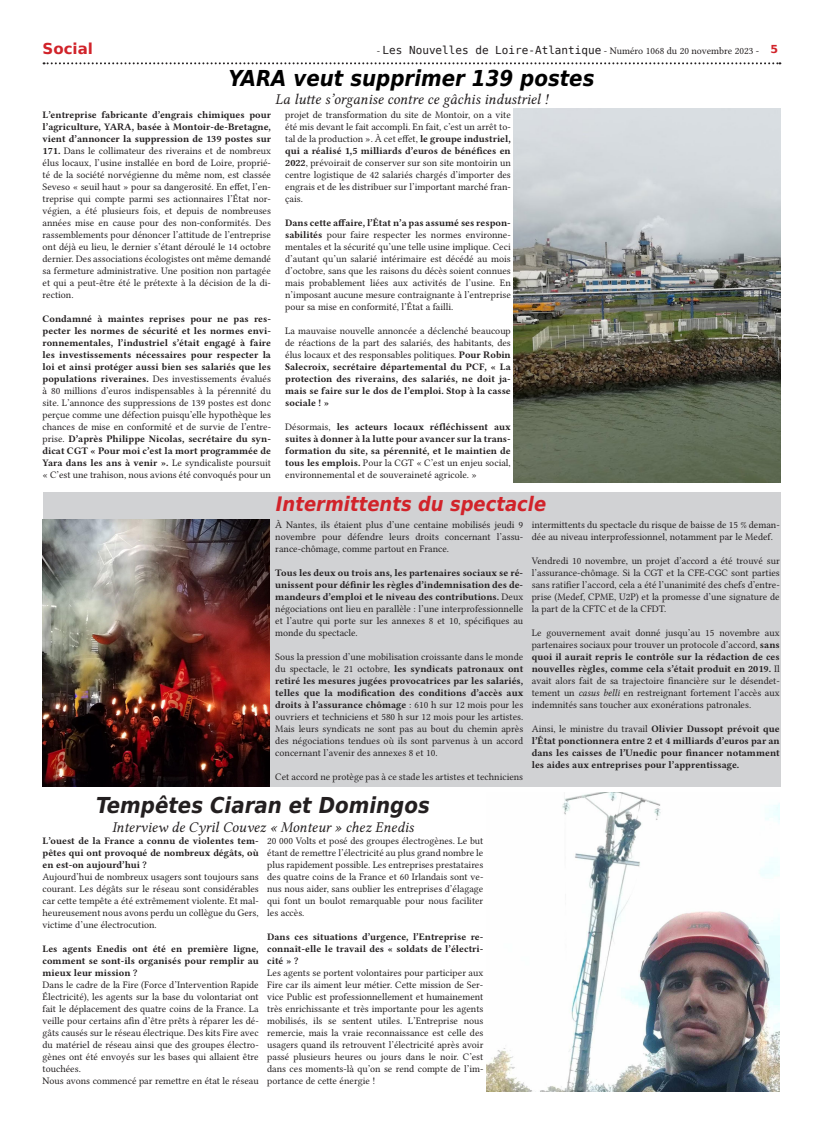
<style>
.page{position:relative;width:823px;height:1134px;background:#fff}
.page>*{position:absolute;margin:0;border:0;box-sizing:border-box;transform-origin:0 0}
.t1{font:italic 700 22px "DejaVu Sans Condensed";color:#000}
.t2{font:italic 700 22px "DejaVu Sans Condensed";color:#231f20}
.t3{font:italic 700 20px "DejaVu Sans Condensed";color:#d1232a}
.t4{font:15px "Lin Libertine OI";color:#231f20}
.t5{font:700 15px "DejaVu Sans";color:#d1232a}
.t6{font:11px "DejaVu Sans Mono";color:#231f20}
.t7{font:10px/12px "Lin Libertine O";color:#231f20;text-align:justify}
.t8{font:10px/12px "Lin Libertine OB";color:#231f20;text-align:justify}
.s1{font-family:"Lin Libertine O";font-size:10px}
.s2{font-family:"DejaVu Sans";font-weight:700;color:#d1232a}
.s3{font-family:"Lin Libertine OB"}
.s4{font-family:"Lin Libertine O"}
.s5{font-family:"Lin Libertine OI"}
</style>
<div class="page">
<div style="left:43px;top:492px;width:737px;height:294px;background:#d1d2d4"></div>
<img style="left:513px;top:109px;width:267px;height:374px">
<img style="left:43px;top:519px;width:226px;height:267px">
<img style="left:486px;top:792px;width:293px;height:299px">
<svg style="left:44px;top:62px;width:736px;height:2px"></svg>
<h3 class="t5" style="left:43px;top:36px;width:52px">Social</h3>
<p class="t6" style="left:376px;top:42px;width:402px"><span class="s1">-</span> Les Nouvelles de Loire-Atlantique <span class="s1">- Numéro 1068 du 20 novembre 2023 -</span> <span class="s2">5</span></p>
<h1 class="t1" style="left:228px;top:62px;width:367px">YARA veut supprimer 139 postes</h1>
<h3 class="t4" style="left:275px;top:90px;width:274px">La lutte s’organise contre ce gâchis industriel !</h3>
<p class="t8" style="left:43px;top:108px;width:230px">L’entreprise fabricante d’engrais chimiques pour l’agriculture, YARA, basée à Montoir-de-Bretagne, vient d’annoncer la suppression de 139 postes sur</p>
<p class="t7" style="left:43px;top:143px;width:230px"><span class="s3">171.</span> Dans le collimateur des riverains et de nombreux élus locaux, l’usine installée en bord de Loire, proprié&shy;té de la société norvégienne du même nom, est classée Seveso « seuil haut » pour sa dangerosité. En effet, l’en&shy;treprise qui compte parmi ses actionnaires l’État nor&shy;végien, a été plusieurs fois, et depuis de nombreuses années mise en cause pour des non-conformités. Des rassemblements pour dénoncer l’attitude de l’entreprise ont déjà eu lieu, le dernier s’étant déroulé le 14 octobre dernier. Des associations écologistes ont même demandé sa fermeture administrative. Une position non partagée et qui a peut-être été le prétexte à la décision de la di&shy;rection.</p>
<p class="t8" style="left:43px;top:312px;width:230px">Condamné à maintes reprises pour ne pas res&shy;pecter les normes de sécurité et les normes envi&shy;ronnementales, l’industriel s’était engagé à faire les investissements nécessaires pour respecter la loi et ainsi protéger aussi bien ses salariés que les</p>
<p class="t7" style="left:43px;top:371px;width:230px"><span class="s3">populations riveraines.</span> Des investissements évalués à 80 millions d’euros indispensables à la pérennité du site. L’annonce des suppressions de 139 postes est donc perçue comme une défection puisqu’elle hypothèque les chances de mise en conformité et de survie de l’entre-</p>
<p class="t8" style="left:43px;top:432px;width:230px"><span class="s4">prise.</span> D’après Philippe Nicolas, secrétaire du syn&shy;dicat CGT « Pour moi c’est la mort programmée de Yara dans les ans à venir ». <span class="s4">Le syndicaliste poursuit</span></p>
<p class="t7" style="left:43px;top:467px;width:230px">« C’est une trahison, nous avions été convoqués pour un</p>
<p class="t7" style="left:285px;top:107px;width:227px">projet de transformation du site de Montoir, on a vite été mis devant le fait accompli. En fait, c’est un arrêt to&shy;tal de la production ». À cet effet, <span class="s3">le groupe industriel,</span></p>
<p class="t8" style="left:285px;top:144px;width:227px">qui a réalisé 1,5 milliards d’euros de bénéfices en</p>
<p class="t7" style="left:285px;top:155px;width:227px"><span class="s3">2022</span>, prévoirait de conserver sur son site montoirin un centre logistique de 42 salariés chargés d’importer des engrais et de les distribuer sur l’important marché fran&shy;çais.</p>
<p class="t8" style="left:285px;top:216px;width:227px">Dans cette affaire, l’État n’a pas assumé ses respon-</p>
<p class="t7" style="left:285px;top:227px;width:227px"><span class="s3">sabilités</span> pour faire respecter les normes environne&shy;mentales et la sécurité qu’une telle usine implique. Ceci d’autant qu’un salarié intérimaire est décédé au mois d’octobre, sans que les raisons du décès soient connues mais probablement liées aux activités de l’usine. En n’imposant aucune mesure contraignante à l’entreprise pour sa mise en conformité, l’État a failli.</p>
<p class="t7" style="left:285px;top:323px;width:227px">La mauvaise nouvelle annoncée a déclenché beaucoup de réactions de la part des salariés, des habitants, des élus locaux et des responsables politiques. <span class="s3">Pour Robin</span></p>
<p class="t8" style="left:285px;top:360px;width:227px">Salecroix, secrétaire départemental du PCF, « La protection des riverains, des salariés, ne doit ja&shy;mais se faire sur le dos de l’emploi. Stop à la casse sociale ! »</p>
<p class="t8" style="left:285px;top:420px;width:227px"><span class="s4">Désormais,</span> les acteurs locaux réfléchissent aux suites à donner à la lutte pour avancer sur la trans&shy;formation du site, sa pérennité, et le maintien de</p>
<p class="t7" style="left:285px;top:455px;width:227px"><span class="s3">tous les emplois.</span> Pour la CGT « C’est un enjeu social, environnemental et de souveraineté agricole. »</p>
<p class="t7" style="left:275px;top:518px;width:249px">À Nantes, ils étaient plus d’une centaine mobilisés jeudi 9 novembre pour défendre leurs droits concernant l’assu&shy;rance-chômage, comme partout en France.</p>
<p class="t8" style="left:275px;top:567px;width:249px">Tous les deux ou trois ans, les partenaires sociaux se ré&shy;unissent pour définir les règles d’indemnisation des de&shy;mandeurs d’emploi et le niveau des contributions. <span class="s4">Deux</span></p>
<p class="t7" style="left:275px;top:602px;width:249px">négociations ont lieu en parallèle : l’une interprofessionnelle et l’autre qui porte sur les annexes 8 et 10, spécifiques au monde du spectacle.</p>
<p class="t7" style="left:275px;top:650px;width:249px">Sous la pression d’une mobilisation croissante dans le monde du spectacle, le 21 octobre, <span class="s3">les syndicats patronaux ont</span></p>
<p class="t8" style="left:275px;top:675px;width:249px">retiré les mesures jugées provocatrices par les salariés, telles que la modification des conditions d’accès aux droits à l’assurance chômage <span class="s4">: 610 h sur 12 mois pour les</span></p>
<p class="t7" style="left:275px;top:710px;width:249px">ouvriers et techniciens et 580 h sur 12 mois pour les artistes.<br>Mais leurs syndicats ne sont pas au bout du chemin après des négociations tendues où ils sont parvenus à un accord concernant l’avenir des annexes 8 et 10.</p>
<p class="t7" style="left:275px;top:770px;width:249px">Cet accord ne protège pas à ce stade les artistes et techniciens</p>
<h2 class="t3" style="left:276px;top:489px;width:272px">Intermittents du spectacle</h2>
<p class="t7" style="left:531px;top:518px;width:249px">intermittents du spectacle du risque de baisse de 15 % deman&shy;dée au niveau interprofessionnel, notamment par le Medef.</p>
<p class="t7" style="left:531px;top:554px;width:249px">Vendredi 10 novembre, un projet d’accord a été trouvé sur l’assurance-chômage. Si la CGT et la CFE-CGC sont parties sans ratifier l’accord, cela a été l’unanimité des chefs d’entre&shy;prise (Medef, CPME, U2P) et la promesse d’une signature de la part de la CFTC et de la CFDT.</p>
<p class="t7" style="left:531px;top:626px;width:249px">Le gouvernement avait donné jusqu’au 15 novembre aux partenaires sociaux pour trouver un protocole d’accord, <span class="s3">sans</span></p>
<p class="t8" style="left:531px;top:651px;width:249px">quoi il aurait repris le contrôle sur la rédaction de ces nouvelles règles, comme cela s’était produit en 2019. <span class="s4">Il</span></p>
<p class="t7" style="left:531px;top:674px;width:249px">avait alors fait de sa trajectoire financière sur le désendet&shy;tement un <span class="s5">casus belli</span> en restreignant fortement l’accès aux indemnités sans toucher aux exonérations patronales.</p>
<p class="t7" style="left:531px;top:722px;width:249px">Ainsi, le ministre du travail <span class="s3">Olivier Dussopt prévoit que</span></p>
<p class="t8" style="left:531px;top:735px;width:249px">l’État ponctionnera entre 2 et 4 milliards d’euros par an dans les caisses de l’Unedic pour financer notamment les aides aux entreprises pour l’apprentissage.</p>
<h1 class="t2" style="left:96px;top:788px;width:335px">Tempêtes Ciaran et Domingos</h1>
<h3 class="t4" style="left:112px;top:819px;width:303px">Interview de Cyril Couvez « Monteur » chez Enedis</h3>
<p class="t8" style="left:43px;top:834px;width:217px">L’ouest de la France a connu de violentes tem&shy;pêtes qui ont provoqué de nombreux dégâts, où en est-on aujourd’hui ?</p>
<p class="t7" style="left:43px;top:869px;width:217px">Aujourd’hui de nombreux usagers sont toujours sans courant. Les dégâts sur le réseau sont considérables car cette tempête a été extrêmement violente. Et mal&shy;heureusement nous avons perdu un collègue du Gers, victime d’une électrocution.</p>
<p class="t8" style="left:43px;top:942px;width:217px">Les agents Enedis ont été en première ligne, comment se sont-ils organisés pour remplir au mieux leur mission ?</p>
<p class="t7" style="left:43px;top:977px;width:217px;text-align:left">Dans le cadre de la Fire (Force d’Intervention Rapide Électricité), les agents sur la base du volontariat ont fait le déplacement des quatre coins de la France. La veille pour certains afin d’être prêts à réparer les dé&shy;gâts causés sur le réseau électrique. Des kits Fire avec du matériel de réseau ainsi que des groupes électro&shy;gènes ont été envoyés sur les bases qui allaient être touchées.<br>Nous avons commencé par remettre en état le réseau</p>
<p class="t7" style="left:267px;top:833px;width:217px">20 000 Volts et posé des groupes électrogènes. Le but étant de remettre l’électricité au plus grand nombre le plus rapidement possible. Les entreprises prestataires des quatre coins de la France et 60 Irlandais sont ve&shy;nus nous aider, sans oublier les entreprises d’élagage qui font un boulot remarquable pour nous faciliter les accès.</p>
<p class="t8" style="left:267px;top:930px;width:217px">Dans ces situations d’urgence, l’Entreprise re&shy;connaît-elle le travail des « soldats de l’électri&shy;cité » ?</p>
<p class="t7" style="left:267px;top:965px;width:217px">Les agents se portent volontaires pour participer aux Fire car ils aiment leur métier. Cette mission de Ser&shy;vice Public est professionnellement et humainement très enrichissante et très importante pour les agents mobilisés, ils se sentent utiles. L’Entreprise nous remercie, mais la vraie reconnaissance est celle des usagers quand ils retrouvent l’électricité après avoir passé plusieurs heures ou jours dans le noir. C’est dans ces moments-là qu’on se rend compte de l’im&shy;portance de cette énergie !</p>
</div>
